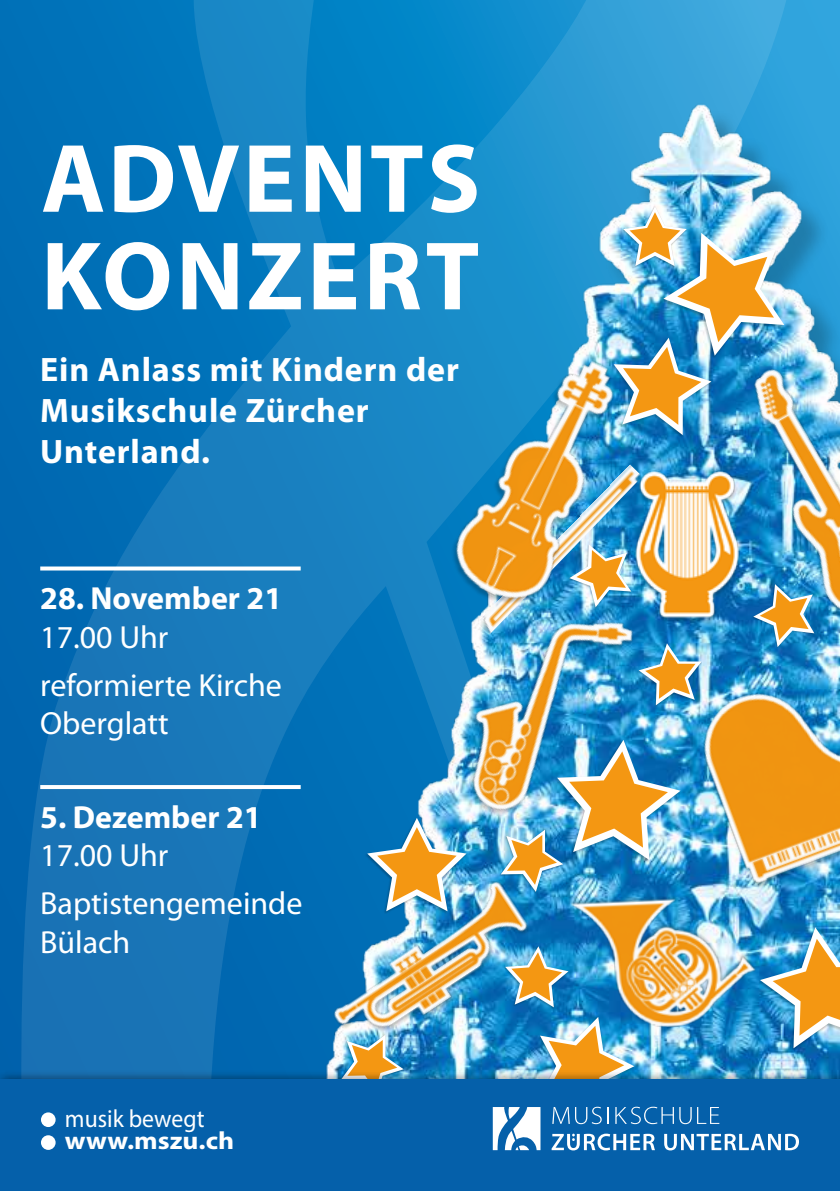
<style>
.page{position:relative;width:840px;height:1191px;background:#fff}
.page>*{position:absolute;margin:0;border:0;box-sizing:border-box;transform-origin:0 0}
.t1{font:700 98.2px/97.6px "Myriad Pro";letter-spacing:.035em;color:#fff}
.t2{font:700 34px/40.8px "Myriad Pro";letter-spacing:.025em;color:#fff}
.t3{font:32px/48px "Myriad Pro";color:#fff}
.t4{font:700 32px "Myriad Pro";color:#fff}
.t5{font:300 25px "Myriad Pro";color:#fff;scale:.95 1}
.t6{font:700 25px "Myriad Pro";color:#fff;scale:1.1 1}
</style>
<div class="page">
<img style="left:0;top:0;width:839px;height:1070px">
<img style="left:434px;top:339px;width:216px;height:231px">
<img style="left:709px;top:351px;width:130px;height:277px">
<img style="left:420px;top:570px;width:230px;height:267px">
<img style="left:631px;top:470px;width:110px;height:153px">
<img style="left:318px;top:876px;width:226px;height:187px">
<img style="left:565px;top:889px;width:194px;height:38px">
<img style="left:684px;top:660px;width:155px;height:233px">
<div style="left:364px;top:817px;width:103px;height:97px;background:#000;opacity:.25"></div>
<img style="left:367px;top:818px;width:99px;height:93px">
<div style="left:610px;top:337px;width:102px;height:101px;background:#000;opacity:.25"></div>
<div style="left:568px;top:544px;width:63px;height:65px;background:#000;opacity:.25"></div>
<img style="left:569px;top:544px;width:62px;height:63px">
<div style="left:637px;top:642px;width:64px;height:65px;background:#000;opacity:.25"></div>
<img style="left:638px;top:643px;width:63px;height:62px">
<div style="left:339px;top:1034px;width:65px;height:64px;background:#000;opacity:.25"></div>
<img style="left:341px;top:1034px;width:62px;height:36px">
<img style="left:613px;top:206px;width:170px;height:229px">
<div style="left:751px;top:584px;width:63px;height:65px;background:#000;opacity:.25"></div>
<svg style="left:752px;top:584px;width:61px;height:63px;background:#799c9c"></svg>
<div style="left:498px;top:829px;width:65px;height:64px;background:#000;opacity:.25"></div>
<img style="left:500px;top:740px;width:180px;height:152px">
<div style="left:0;top:1070px;width:839px;height:121px;background:#000;opacity:.75"></div>
<div style="left:0;top:1079px;width:839px;height:112px;background:#0560aa"></div>
<div style="left:41px;top:1112px;width:15px;height:15px;background:#fff;border-radius:50%"></div>
<div style="left:41px;top:1135px;width:15px;height:14px;background:#fff;border-radius:50%"></div>
<img style="left:492px;top:927px;width:347px;height:224px">
<svg style="left:40px;top:566px;width:260px;height:4px"></svg>
<hr style="left:40px;top:785px;width:260px;height:4px;background:#fff">
<h1 class="t1" style="left:41px;top:127px;width:440px">ADVENTS<br>KONZERT</h1>
<p class="t2" style="left:40px;top:348px;width:420px">Ein Anlass mit Kindern der<br>Musikschule Zürcher<br>Unterland.</p>
<p class="t4" style="left:40px;top:577px;width:243px">28. November 21</p>
<p class="t3" style="left:40px;top:612px;width:243px">17.00 Uhr reformierte Kirche</p>
<p class="t3" style="left:40px;top:699px;width:130px">Oberglatt</p>
<p class="t4" style="left:40px;top:796px;width:223px">5. Dezember 21</p>
<p class="t3" style="left:40px;top:831px;width:263px">17.00 Uhr<br>Baptistengemeinde</p>
<p class="t3" style="left:40px;top:917px;width:92px">Bülach</p>
<p class="t5" style="left:65px;top:1102px;width:148px">musik bewegt</p>
<p class="t6" style="left:65px;top:1124px;width:155px">www.mszu.ch</p>
</div>
